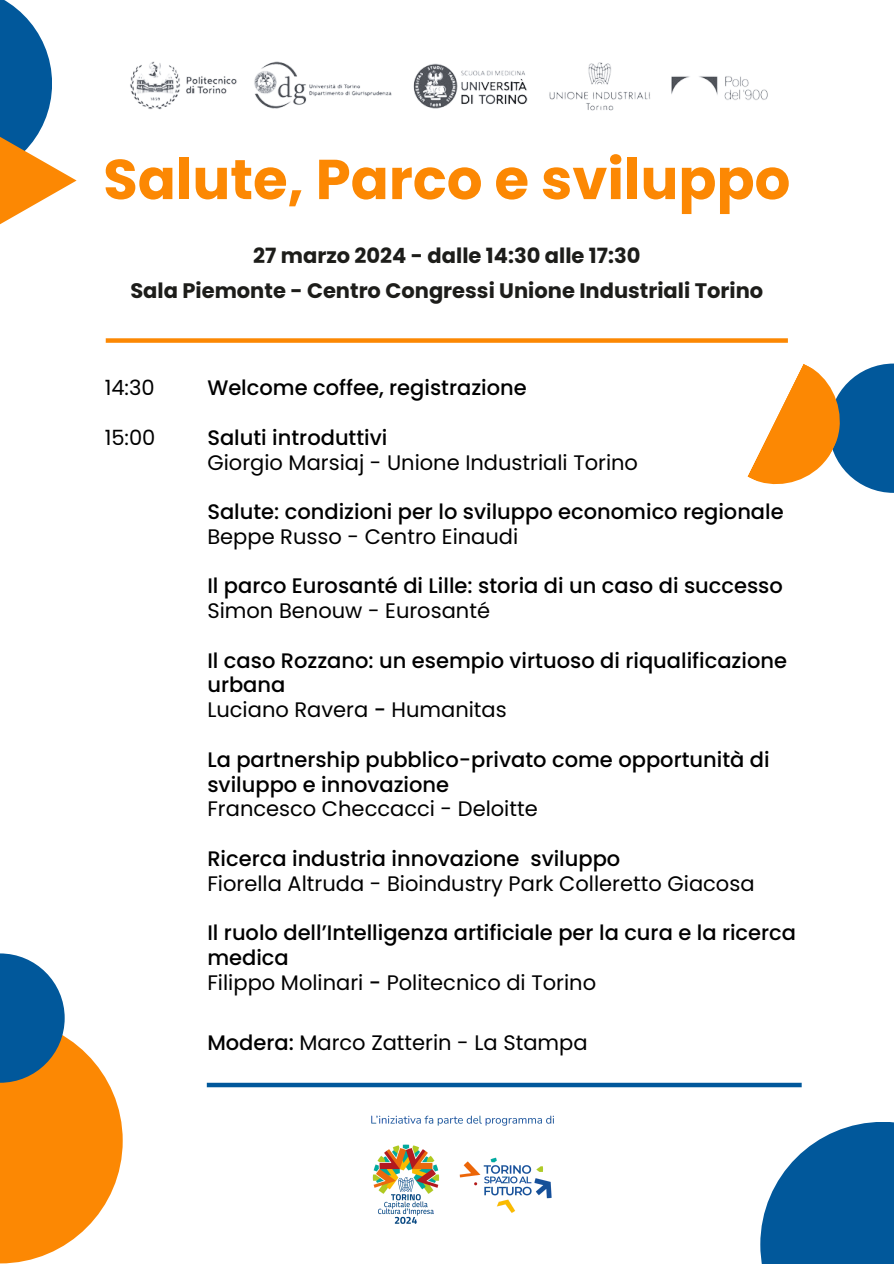
<style>
.page{position:relative;width:894px;height:1264px;background:#fff}
.page>*{position:absolute;margin:0;border:0;box-sizing:border-box;transform-origin:0 0}
.t1{font:700 56.1px "Poppins";color:#fc8803}
.t2{font:500 21px/24.8px "Poppins";color:#000}
.t3{font:21px "Poppins";color:#000}
.t4{font:700 21px "Poppins";color:#1d1d1a}
.s1{font-weight:500}
</style>
<div class="page">
<img style="left:130px;top:61px;width:638px;height:50px">
<svg style="left:0;top:0;width:52px;height:113px;fill:#01589b"></svg>
<svg style="left:0;top:1036px;width:123px;height:227px;fill:#fc8803"></svg>
<div style="left:828px;top:363px;width:65px;height:130px;background:#01589b"></div>
<svg style="left:747px;top:363px;width:95px;height:126px"></svg>
<svg style="left:760px;top:1122px;width:133px;height:141px;fill:#01589b"></svg>
<div style="left:207px;top:1082px;width:594px;height:5px;background:#01589b"></div>
<svg style="left:0;top:953px;width:65px;height:129px;background:#377097"></svg>
<div style="left:106px;top:338px;width:681px;height:5px;background:#fc8803"></div>
<svg style="left:0;top:113px;width:77px;height:112px"></svg>
<img style="left:371px;top:1115px;width:183px;height:109px">
<p class="t1" style="left:103px;top:140px;width:688px">Salute, Parco e sviluppo</p>
<p class="t4" style="left:253px;top:241px;width:388px">27 marzo 2024 - dalle 14:30 alle 17:30</p>
<p class="t4" style="left:130px;top:276px;width:634px">Sala Piemonte - Centro Congressi Unione Industriali Torino</p>
<p class="t3" style="left:105px;top:373px;width:51px">14:30</p>
<p class="t3" style="left:105px;top:423px;width:52px">15:00</p>
<h1 class="t2" style="left:207px;top:375px;width:321px">Welcome coffee, registrazione</h1>
<h2 class="t2" style="left:207px;top:425px;width:181px">Saluti introduttivi</h2>
<h2 class="t3" style="left:207px;top:447px;width:432px">Giorgio Marsiaj - Unione Industriali Torino</h2>
<p class="t2" style="left:207px;top:499px;width:577px">Salute: condizioni per lo sviluppo economico regionale</p>
<p class="t3" style="left:207px;top:522px;width:312px">Beppe Russo - Centro Einaudi</p>
<h2 class="t2" style="left:207px;top:573px;width:577px">Il parco Eurosanté di Lille: storia di un caso di successo</h2>
<p class="t3" style="left:207px;top:596px;width:284px">Simon Benouw - Eurosanté</p>
<p class="t2" style="left:207px;top:648px;width:581px">Il caso Rozzano: un esempio virtuoso di riqualificazione urbana</p>
<p class="t3" style="left:207px;top:695px;width:301px">Luciano Ravera <span class="s1">-</span> Humanitas</p>
<p class="t2" style="left:207px;top:747px;width:563px">La partnership pubblico-privato come opportunità di sviluppo e innovazione</p>
<p class="t3" style="left:207px;top:794px;width:332px">Francesco Checcacci - Deloitte</p>
<p class="t2" style="left:207px;top:846px;width:414px">Ricerca industria innovazione sviluppo</p>
<p class="t3" style="left:207px;top:868px;width:548px">Fiorella Altruda - Bioindustry Park Colleretto Giacosa</p>
<p class="t2" style="left:207px;top:920px;width:590px">Il ruolo dell’Intelligenza artificiale per la cura e la ricerca medica</p>
<p class="t3" style="left:207px;top:967px;width:390px">Filippo Molinari <span class="s1">-</span> Politecnico di Torino</p>
<p class="t3" style="left:207px;top:1028px;width:381px"><span class="s1">Modera:</span> Marco Zatterin - La Stampa</p>
</div>
